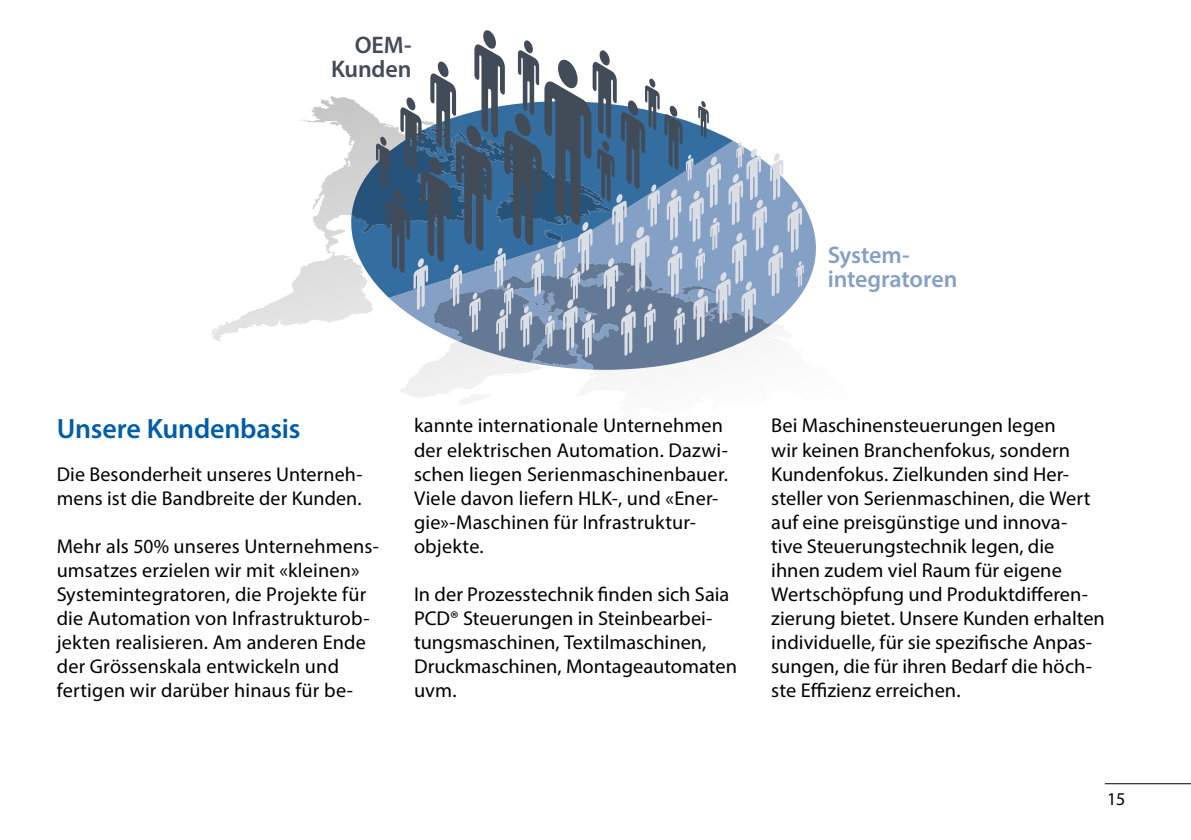
<style>
.page{position:relative;width:1191px;height:840px;background:#fff}
.page>*{position:absolute;margin:0;border:0;box-sizing:border-box;transform-origin:0 0}
.t1{font:600 28px "Myriad Pro";letter-spacing:-.005em;color:#005da9}
.t2{font:600 24px "Myriad Pro";letter-spacing:-.005em;color:#85a0c5}
.t3{font:600 24px "Myriad Pro";letter-spacing:-.005em;color:#424b58}
.t4{font:20px/24px "Myriad Pro";letter-spacing:.005em;color:#000}
.t5{font:18px "Myriad Pro";color:#000}
</style>
<div class="page">
<svg style="left:212px;top:96px;width:419px;height:309px"></svg>
<svg style="left:804px;top:205px;width:12px;height:85px"></svg>
<svg style="left:351px;top:30px;width:453px;height:339px"></svg>
<hr style="left:1104px;top:782px;width:87px;height:1px;background:#000">
<p class="t3" style="left:355px;top:29px;width:58px">OEM-</p>
<p class="t3" style="left:331px;top:53px;width:82px">Kunden</p>
<p class="t2" style="left:827px;top:239px;width:83px">System-</p>
<p class="t2" style="left:827px;top:263px;width:131px">integratoren</p>
<p class="t1" style="left:57px;top:410px;width:245px">Unsere Kundenbasis</p>
<p class="t4" style="left:57px;top:461px;width:307px">Die Besonderheit unseres Unterneh&shy;mens ist die Bandbreite der Kunden.</p>
<p class="t4" style="left:57px;top:533px;width:324px">Mehr als 50% unseres Unternehmens&shy;umsatzes erzielen wir mit «kleinen» Systemintegratoren, die Projekte für die Automation von Infrastrukturob&shy;jekten realisieren. Am anderen Ende der Grössenskala entwickeln und fertigen wir darüber hinaus für be-</p>
<p class="t4" style="left:414px;top:413px;width:315px">kannte internationale Unternehmen der elektrischen Automation. Dazwi&shy;schen liegen Serienmaschinenbauer.<br>Viele davon liefern HLK-, und «Ener&shy;gie»-Maschinen für Infrastruktur&shy;objekte.</p>
<p class="t4" style="left:414px;top:581px;width:325px">In der Prozesstechnik finden sich Saia<br>PCD® Steuerungen in Steinbearbei&shy;tungsmaschinen, Textilmaschinen,<br>Druckmaschinen, Montageautomaten uvm.</p>
<p class="t4" style="left:771px;top:413px;width:321px">Bei Maschinensteuerungen legen<br>wir keinen Branchenfokus, sondern Kundenfokus. Zielkunden sind Her&shy;steller von Serienmaschinen, die Wert auf eine preisgünstige und innova&shy;tive Steuerungstechnik legen, die ihnen zudem viel Raum für eigene Wertschöpfung und Produktdifferen-</p>
<p class="t4" style="left:771px;top:605px;width:335px">zierung bietet. Unsere Kunden erhalten individuelle, für sie spezifische Anpas&shy;sungen, die für ihren Bedarf die höch&shy;ste Effizienz erreichen.</p>
<p class="t5" style="left:1107px;top:787px;width:20px">15</p>
</div>
